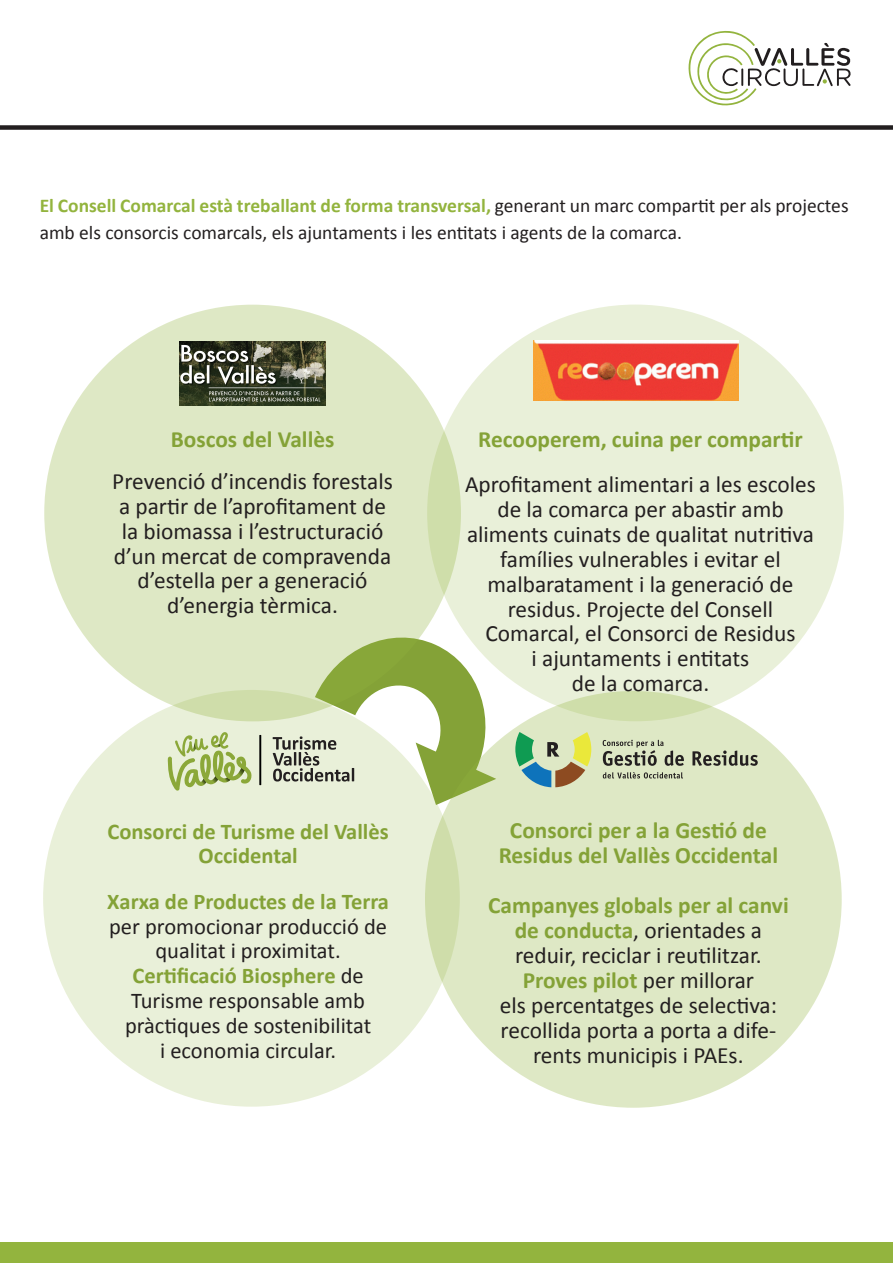
<style>
.page{position:relative;width:893px;height:1263px;background:#fff}
.page>*{position:absolute;margin:0;border:0;box-sizing:border-box;transform-origin:0 0}
.t1{font:23.4px/24.9px "Calibri";color:#231f20;text-align:center}
.t2{font:700 23.4px/24.9px "Calibri";color:#84a237;text-align:center}
.t3{font:22.5px/24.9px "Calibri";color:#231f20;text-align:center}
.t4{font:700 22.5px/24.9px "Calibri";color:#84a237;text-align:center}
.t5{font:19.5px/27px "Calibri";color:#231f20}
.s1{font-weight:700;color:#93b43e}
.s2{font-weight:700;color:#84a237}
</style>
<div class="page">
<div style="left:427px;top:305px;width:417px;height:416px;background:#e9f0d9;border-radius:50%"></div>
<div style="left:0;top:125px;width:893px;height:5px;background:#231f20"></div>
<svg style="left:688px;top:31px;width:163px;height:75px"></svg>
<div style="left:0;top:1242px;width:893px;height:21px;background:#93b43e"></div>
<div style="left:44px;top:305px;width:417px;height:416px;background:#dee8c5;border-radius:50%"></div>
<div style="left:425px;top:691px;width:417px;height:417px;background:#dee8c5;border-radius:50%"></div>
<div style="left:43px;top:690px;width:417px;height:417px;background:#e9f0d9;border-radius:50%"></div>
<img style="left:534px;top:341px;width:204px;height:60px">
<img style="left:179px;top:342px;width:146px;height:63px">
<hr style="left:259px;top:735px;width:2px;height:50px;background:#000">
<svg style="left:167px;top:732px;width:85px;height:59px"></svg>
<svg style="left:273px;top:626px;width:225px;height:179px"></svg>
<svg style="left:515px;top:732px;width:76px;height:55px"></svg>
<svg style="left:692px;top:750px;width:66px;height:16px"></svg>
<svg style="left:603px;top:772px;width:80px;height:6px"></svg>
<svg style="left:603px;top:740px;width:81px;height:26px"></svg>
<p class="t5" style="left:40px;top:192px;width:810px"><span class="s1">El Consell Comarcal està treballant de forma transversal,</span> generant un marc compartit per als projectes amb els consorcis comarcals, els ajuntaments i les entitats i agents de la comarca.</p>
<p class="t2" style="left:171px;top:427px;width:165px">Boscos del Vallès</p>
<p class="t1" style="left:112px;top:469px;width:282px">Prevenció d’incendis forestals a partir de l’aprofitament de la biomassa i l’estructuració d’un mercat de compravenda d’estella per a generació d’energia tèrmica.</p>
<p class="t4" style="left:108px;top:818px;width:283px">Consorci de Turisme del Vallès<br>Occidental</p>
<p class="t4" style="left:107px;top:889px;width:283px">Xarxa de Productes de la Terra</p>
<p class="t3" style="left:109px;top:914px;width:279px">per promocionar producció de qualitat i proximitat.<br><span class="s2">Certificació Biosphere</span> de<br>Turisme responsable amb pràctiques de sostenibilitat<br>i economia circular.</p>
<p class="t2" style="left:478px;top:427px;width:326px">Recooperem, cuina per compartir</p>
<p class="t1" style="left:465px;top:472px;width:352px">Aprofitament alimentari a les escoles de la comarca per abastir amb aliments cuinats de qualitat nutritiva famílies vulnerables i evitar el malbaratament i la generació de residus. Projecte del Consell<br>Comarcal, el Consorci de Residus<br>i ajuntaments i entitats<br>de la comarca.</p>
<p class="t2" style="left:499px;top:818px;width:281px">Consorci per a la Gestió de<br>Residus del Vallès Occidental</p>
<p class="t1" style="left:488px;top:893px;width:302px"><span class="s2">Campanyes globals per al canvi de conducta</span>, orientades a reduir, reciclar i reutilitzar.<br><span class="s2">Proves pilot</span> per millorar<br>els percentatges de selectiva: recollida porta a porta a dife&shy;rents municipis i PAEs.</p>
</div>
